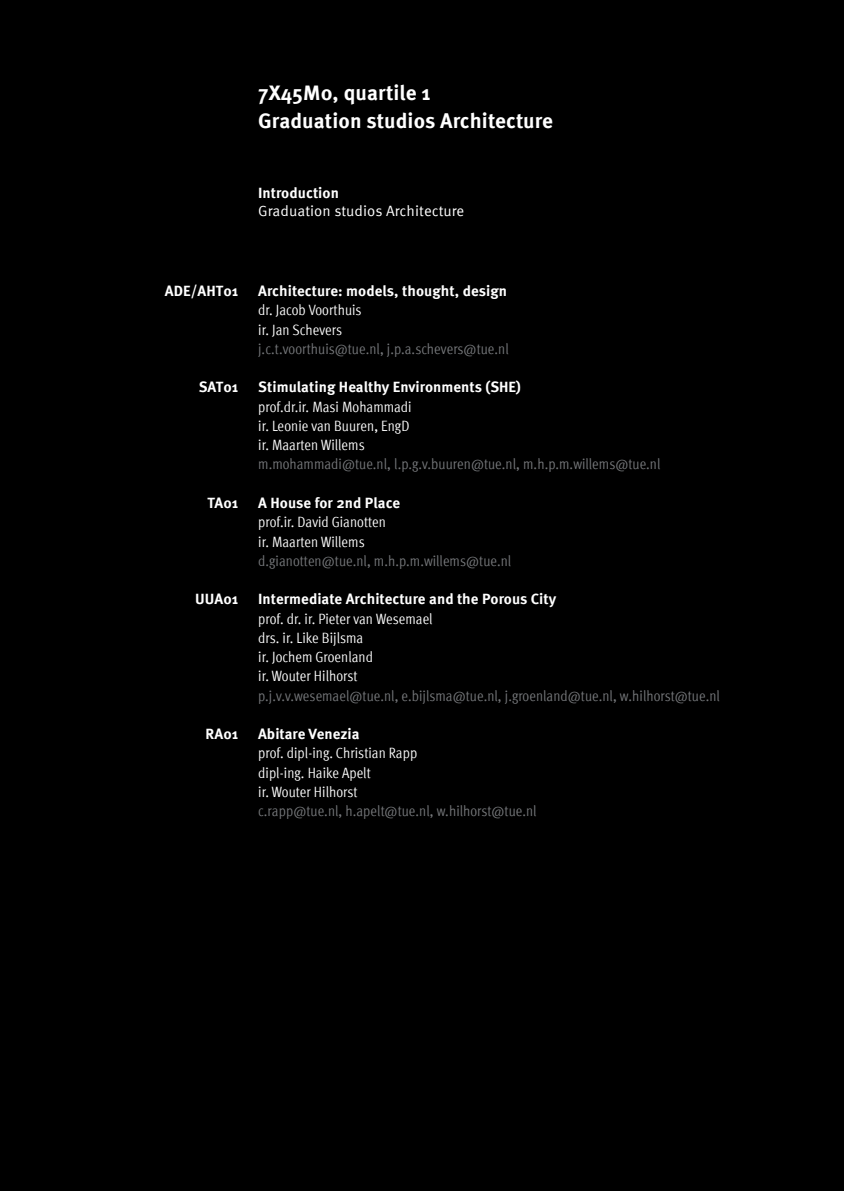
<style>
.page{position:relative;width:844px;height:1191px;background:#fff}
.page>*{position:absolute;margin:0;border:0;box-sizing:border-box;transform-origin:0 0}
.t1{font:700 21px/28px "Meta Pro";letter-spacing:.005em;color:#fff}
.t2{font:condensed 14.88px/19.2px "Meta Pro";letter-spacing:.005em;color:#fff}
.t3{font:condensed 14.88px "Meta Pro";color:#76787b}
.t4{font:700 14.88px "Meta Pro";letter-spacing:.005em;color:#fff}
.t5{font:14.88px "Meta Pro";letter-spacing:.005em;color:#fff}
</style>
<div class="page">
<div style="left:0;top:0;width:843px;height:1191px;background:#000"></div>
<h1 class="t1" style="left:258px;top:78px;width:296px">7X45M0, quartile 1<br>Graduation studios Architecture</h1>
<p class="t4" style="left:258px;top:182px;width:82px">Introduction</p>
<p class="t5" style="left:258px;top:199px;width:208px">Graduation studios Architecture</p>
<p class="t4" style="left:165px;top:279px;width:75px">ADE/AHT01</p>
<p class="t4" style="left:199px;top:376px;width:41px">SAT01</p>
<p class="t4" style="left:207px;top:491px;width:32px">TA01</p>
<p class="t4" style="left:195px;top:587px;width:45px">UUA01</p>
<p class="t4" style="left:205px;top:722px;width:34px">RA01</p>
<p class="t4" style="left:258px;top:279px;width:250px">Architecture: models, thought, design</p>
<p class="t2" style="left:258px;top:300px;width:105px">dr. Jacob Voorthuis ir. Jan Schevers</p>
<p class="t3" style="left:258px;top:338px;width:252px">j.c.t.voorthuis@tue.nl, j.p.a.schevers@tue.nl</p>
<p class="t4" style="left:258px;top:376px;width:264px">Stimulating Healthy Environments (SHE)</p>
<p class="t2" style="left:258px;top:396px;width:155px">prof.dr.ir. Masi Mohammadi ir. Leonie van Buuren, EngD ir. Maarten Willems</p>
<p class="t3" style="left:258px;top:453px;width:404px">m.mohammadi@tue.nl, l.p.g.v.buuren@tue.nl, m.h.p.m.willems@tue.nl</p>
<p class="t4" style="left:258px;top:491px;width:143px">A House for 2nd Place</p>
<p class="t2" style="left:258px;top:511px;width:129px">prof.ir. David Gianotten ir. Maarten Willems</p>
<p class="t3" style="left:258px;top:550px;width:254px">d.gianotten@tue.nl, m.h.p.m.willems@tue.nl</p>
<p class="t4" style="left:258px;top:587px;width:300px">Intermediate Architecture and the Porous City</p>
<p class="t2" style="left:258px;top:608px;width:176px">prof. dr. ir. Pieter van Wesemael drs. ir. Like Bijlsma<br>ir. Jochem Groenland<br>ir. Wouter Hilhorst</p>
<p class="t3" style="left:258px;top:684px;width:463px">p.j.v.v.wesemael@tue.nl, e.bijlsma@tue.nl, j.groenland@tue.nl, w.hilhorst@tue.nl</p>
<p class="t4" style="left:258px;top:722px;width:103px">Abitare Venezia</p>
<p class="t2" style="left:258px;top:742px;width:160px">prof. dipl-ing. Christian Rapp dipl-ing. Haike Apelt<br>ir. Wouter Hilhorst</p>
<p class="t3" style="left:258px;top:800px;width:280px">c.rapp@tue.nl, h.apelt@tue.nl, w.hilhorst@tue.nl</p>
</div>
